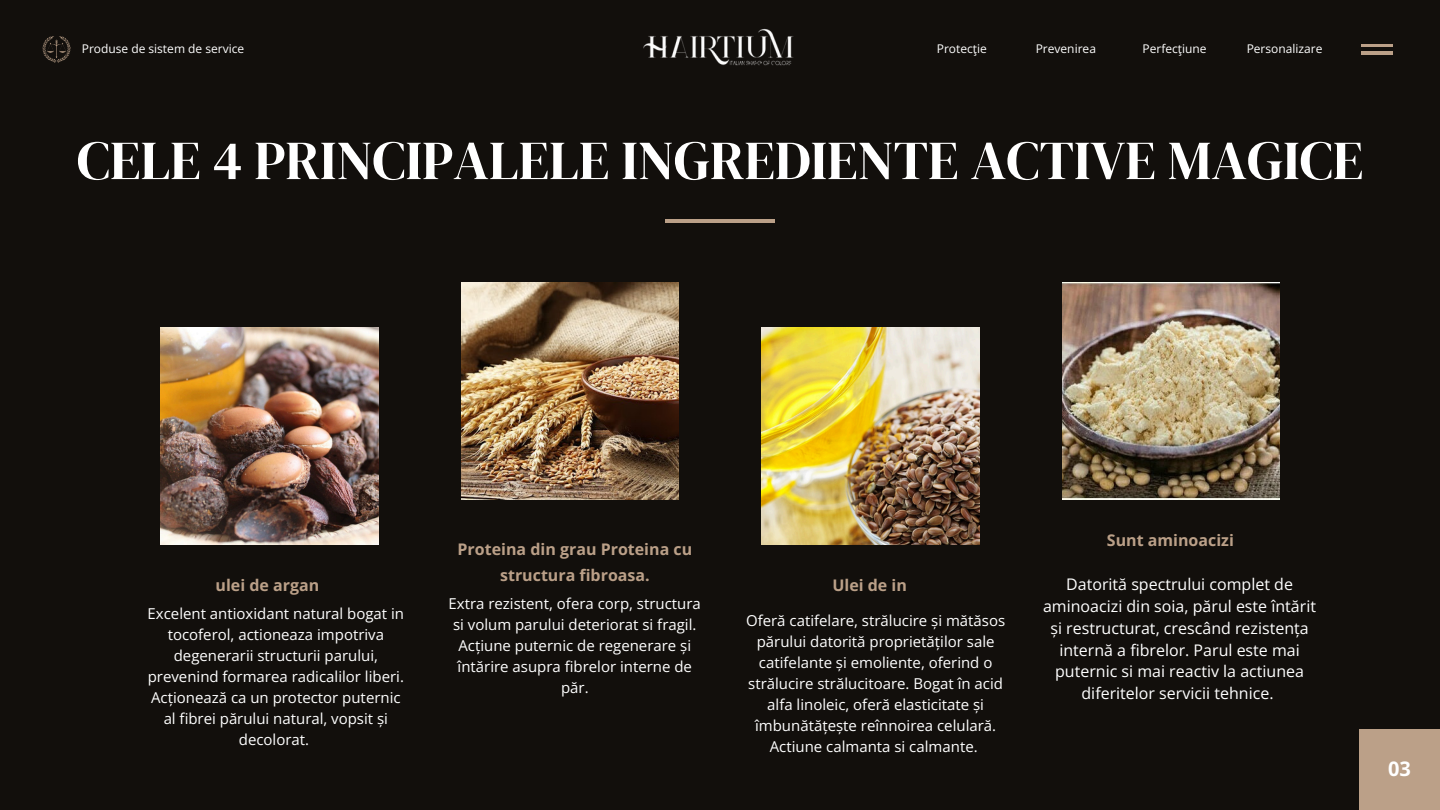
<style>
.page{position:relative;width:1440px;height:810px;background:#120f0c}
.page>*{position:absolute;margin:0;border:0;box-sizing:border-box;transform-origin:0 0}
.t1{font:55px "DM Serif Display";color:#fff}
.t2{font:700 20px "Open Sans";color:#fff}
.t3{font:16px/21.8px "Open Sans";color:#fff;text-align:center}
.t4{font:700 16px/26.2px "Open Sans";color:#bba088;text-align:center}
.t5{font:15px/21px "Open Sans";color:#fff;text-align:center}
.t6{font:12px "Open Sans";color:#fff}
</style>
<div class="page">
<img style="left:42px;top:36px;width:29px;height:27px">
<div style="left:1359px;top:729px;width:81px;height:81px;background:#bba088"></div>
<hr style="left:1362px;top:45px;width:31px;height:2px;background:#bba088">
<hr style="left:1362px;top:52px;width:31px;height:2px;background:#bba088">
<img style="left:161px;top:327px;width:217px;height:218px">
<img style="left:461px;top:282px;width:218px;height:218px">
<img style="left:762px;top:327px;width:217px;height:218px">
<img style="left:1062px;top:282px;width:218px;height:218px">
<hr style="left:665px;top:219px;width:110px;height:4px;background:#bba088">
<img style="left:643px;top:28px;width:151px;height:38px">
<h3 class="t6" style="left:82px;top:40px;width:164px">Produse de sistem de service</h3>
<p class="t6" style="left:937px;top:40px;width:52px">Protecţie</p>
<h2 class="t6" style="left:1036px;top:40px;width:62px">Prevenirea</h2>
<h3 class="t6" style="left:1143px;top:40px;width:66px">Perfecţiune</h3>
<p class="t6" style="left:1247px;top:40px;width:77px">Personalizare</p>
<h2 class="t1" style="left:77px;top:122px;width:1288px">CELE 4 PRINCIPALELE INGREDIENTE ACTIVE MAGICE</h2>
<p class="t4" style="left:216px;top:571px;width:105px">ulei de argan</p>
<p class="t4" style="left:458px;top:536px;width:236px">Proteina din grau Proteina cu structura fibroasa.</p>
<p class="t5" style="left:148px;top:602px;width:258px">Excelent antioxidant natural bogat in tocoferol, actioneaza impotriva degenerarii structurii parului, prevenind formarea radicalilor liberi.<br>Acționează ca un protector puternic al fibrei părului natural, vopsit și decolorat.</p>
<h1 class="t5" style="left:449px;top:592px;width:254px">Extra rezistent, ofera corp, structura si volum parului deteriorat si fragil.<br>Acțiune puternic de regenerare și întărire asupra fibrelor interne de păr.</h1>
<p class="t4" style="left:832px;top:571px;width:76px">Ulei de in</p>
<p class="t5" style="left:746px;top:610px;width:261px">Oferă catifelare, strălucire și mătăsos părului datorită proprietăților sale catifelante și emoliente, oferind o strălucire strălucitoare. Bogat în acid alfa linoleic, oferă elasticitate și îmbunătățește reînnoirea celulară.<br>Actiune calmanta si calmante.</p>
<p class="t4" style="left:1107px;top:527px;width:129px">Sunt aminoacizi</p>
<p class="t3" style="left:1043px;top:573px;width:275px">Datorită spectrului complet de aminoacizi din soia, părul este întărit și restructurat, crescând rezistența internă a fibrelor. Parul este mai puternic si mai reactiv la actiunea diferitelor servicii tehnice.</p>
<p class="t2" style="left:1388px;top:754px;width:24px">03</p>
</div>
